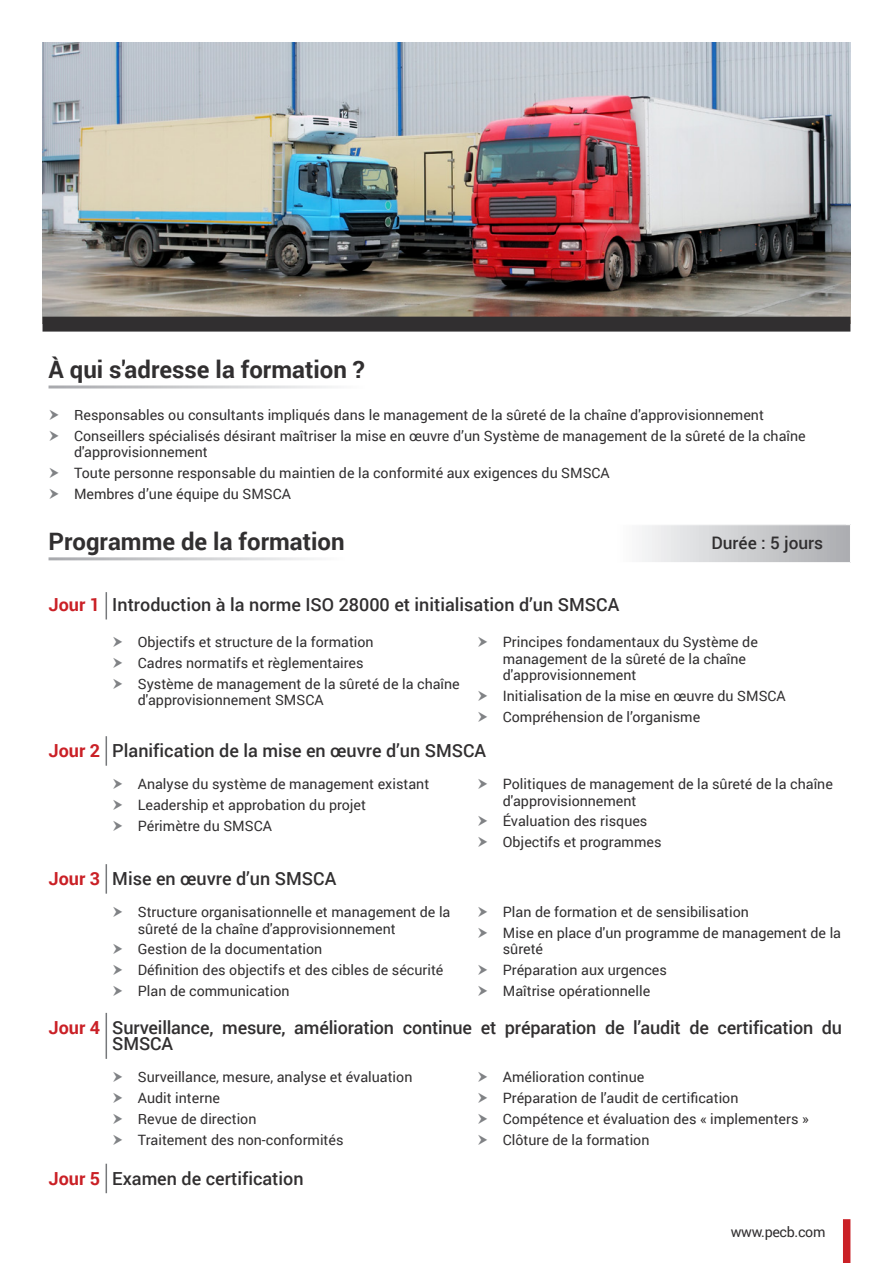
<style>
.page{position:relative;width:893px;height:1263px;background:#fff}
.page>*{position:absolute;margin:0;border:0;box-sizing:border-box;transform-origin:0 0}
.t1{font:700 24px "Roboto";color:#312f30}
.t2{font:500 18px/16.5px "Roboto";color:#312f30}
.t3{font:700 18px "Roboto";color:#ca2026}
.t4{font:500 17.25px "Roboto";color:#312f30}
.Bullet_Points{font:14.25px/16.5px "Roboto";color:#312f30}
.Bullet_Points-2{font:14.25px "Roboto";letter-spacing:-.025em;color:#312f30}
</style>
<div class="page">
<img style="left:43px;top:43px;width:807px;height:274px">
<div style="left:843px;top:1219px;width:7px;height:44px;background:#ca2026"></div>
<div style="left:43px;top:317px;width:807px;height:15px;background:#312f30"></div>
<svg style="left:642px;top:525px;width:208px;height:37px"></svg>
<svg style="left:106px;top:592px;width:1px;height:27px"></svg>
<hr style="left:106px;top:736px;width:1px;height:30px;background:#76787b">
<hr style="left:106px;top:864px;width:1px;height:30px;background:#76787b">
<hr style="left:106px;top:1013px;width:1px;height:46px;background:#76787b">
<svg style="left:106px;top:1164px;width:1px;height:29px"></svg>
<p class="t1" style="left:49px;top:352px;width:318px">À qui s'adresse la formation ?</p>
<p class="Bullet_Points" style="left:74px;top:406px;width:691px">Responsables ou consultants impliqués dans le management de la sûreté de la chaîne d'approvisionnement</p>
<p class="Bullet_Points" style="left:74px;top:427px;width:733px">Conseillers spécialisés désirant maîtriser la mise en œuvre d’un Système de management de la sûreté de la chaîne d'approvisionnement</p>
<p class="Bullet_Points" style="left:74px;top:464px;width:537px">Toute personne responsable du maintien de la conformité aux exigences du SMSCA</p>
<p class="Bullet_Points" style="left:74px;top:485px;width:218px">Membres d’une équipe du SMSCA</p>
<p class="t1" style="left:49px;top:524px;width:298px">Programme de la formation</p>
<p class="t4" style="left:711px;top:531px;width:113px">Durée : 5 jours</p>
<p class="t3" style="left:49px;top:592px;width:53px">Jour 1</p>
<p class="t2" style="left:112px;top:596px;width:508px">Introduction à la norme ISO 28000 et initialisation d’un SMSCA</p>
<p class="Bullet_Points" style="left:138px;top:633px;width:237px">Objectifs et structure de la formation</p>
<p class="Bullet_Points" style="left:138px;top:654px;width:227px">Cadres normatifs et règlementaires</p>
<p class="Bullet_Points" style="left:138px;top:675px;width:323px">Système de management de la sûreté de la chaîne d'approvisionnement SMSCA</p>
<p class="Bullet_Points" style="left:503px;top:633px;width:257px">Principes fondamentaux du Système de management de la sûreté de la chaîne d'approvisionnement</p>
<p class="Bullet_Points" style="left:503px;top:687px;width:284px">Initialisation de la mise en œuvre du SMSCA</p>
<p class="Bullet_Points" style="left:503px;top:708px;width:199px">Compréhension de l’organisme</p>
<p class="t3" style="left:49px;top:738px;width:53px">Jour 2</p>
<p class="t2" style="left:112px;top:742px;width:375px">Planification de la mise en œuvre d’un SMSCA</p>
<p class="Bullet_Points" style="left:138px;top:775px;width:293px">Analyse du système de management existant</p>
<p class="Bullet_Points" style="left:138px;top:796px;width:230px">Leadership et approbation du projet</p>
<p class="Bullet_Points" style="left:138px;top:817px;width:136px">Périmètre du SMSCA</p>
<p class="t3" style="left:49px;top:866px;width:53px">Jour 3</p>
<p class="t2" style="left:112px;top:870px;width:225px">Mise en œuvre d’un SMSCA</p>
<p class="Bullet_Points" style="left:138px;top:903px;width:314px">Structure organisationnelle et management de la sûreté de la chaîne d'approvisionnement</p>
<p class="Bullet_Points" style="left:138px;top:940px;width:186px">Gestion de la documentation</p>
<p class="Bullet_Points" style="left:138px;top:961px;width:307px">Définition des objectifs et des cibles de sécurité</p>
<p class="Bullet_Points" style="left:138px;top:982px;width:153px">Plan de communication</p>
<p class="Bullet_Points" style="left:503px;top:775px;width:332px">Politiques de management de la sûreté de la chaîne d'approvisionnement</p>
<p class="Bullet_Points" style="left:503px;top:812px;width:146px">Évaluation des risques</p>
<p class="Bullet_Points" style="left:503px;top:833px;width:160px">Objectifs et programmes</p>
<p class="Bullet_Points" style="left:503px;top:903px;width:248px">Plan de formation et de sensibilisation</p>
<p class="Bullet_Points" style="left:503px;top:924px;width:340px">Mise en place d'un programme de management de la sûreté</p>
<p class="Bullet_Points" style="left:503px;top:961px;width:166px">Préparation aux urgences</p>
<p class="Bullet_Points" style="left:503px;top:982px;width:149px">Maîtrise opérationnelle</p>
<p class="t3" style="left:49px;top:1015px;width:53px">Jour 4</p>
<p class="t2" style="left:112px;top:1018px;width:731px">Surveillance, mesure, amélioration continue et préparation de l’audit de certification du<br>SMSCA</p>
<p class="Bullet_Points" style="left:138px;top:1068px;width:276px">Surveillance, mesure, analyse et évaluation</p>
<p class="Bullet_Points" style="left:138px;top:1089px;width:84px">Audit interne</p>
<p class="Bullet_Points" style="left:138px;top:1110px;width:120px">Revue de direction</p>
<p class="Bullet_Points" style="left:138px;top:1131px;width:207px">Traitement des non-conformités</p>
<p class="Bullet_Points" style="left:503px;top:1068px;width:143px">Amélioration continue</p>
<p class="Bullet_Points" style="left:503px;top:1089px;width:237px">Préparation de l’audit de certification</p>
<p class="Bullet_Points" style="left:503px;top:1110px;width:307px">Compétence et évaluation des « implementers »</p>
<p class="Bullet_Points" style="left:503px;top:1131px;width:148px">Clôture de la formation</p>
<p class="t3" style="left:49px;top:1165px;width:53px">Jour 5</p>
<p class="t2" style="left:112px;top:1169px;width:193px">Examen de certification</p>
<p class="Bullet_Points-2" style="left:731px;top:1221px;width:96px">www.pecb.com</p>
</div>
